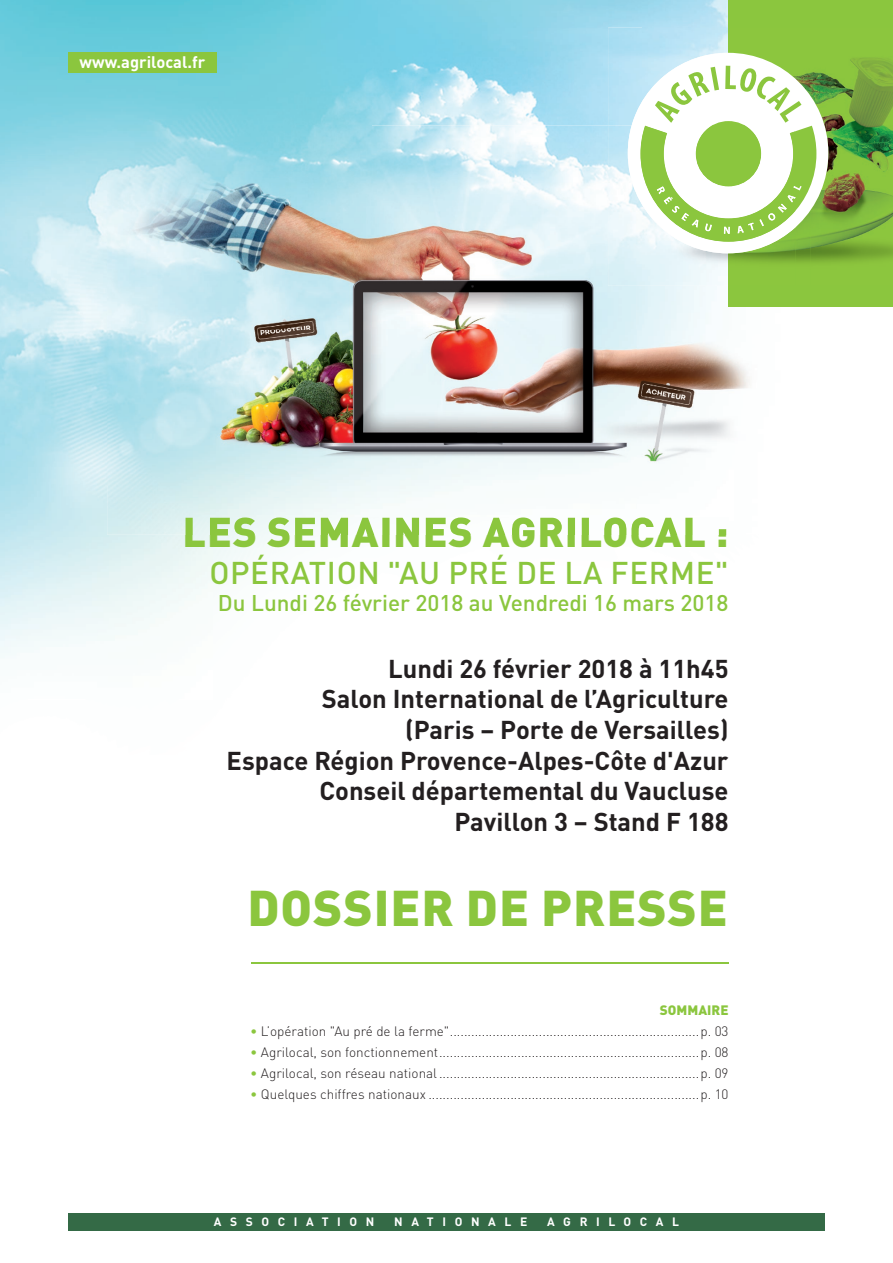
<style>
.page{position:relative;width:893px;height:1263px;background:#fff}
.page>*{position:absolute;margin:0;border:0;box-sizing:border-box;transform-origin:0 0}
.t1{font:900 49.5px "DIN Pro";letter-spacing:.02em;color:#8bc63e}
.t2{font:900 40.95px "DIN Pro";letter-spacing:.02em;color:#8bc63e}
.t3{font:500 31.05px "DIN Pro";letter-spacing:.02em;color:#8bc63e}
.t4{font:700 25.5px/30.6px "DIN Pro";color:#231f20;text-align:right}
.t5{font:500 22.5px "DIN Pro";color:#8bc63e}
.t6{font:700 16.5px "DIN Pro";color:#fff}
.t7{font:300 13.5px "DIN Pro";color:#231f20}
.t8{font:900 13.5px "DIN Pro";color:#8bc63e}
.t9{font:700 12px "DIN Pro";letter-spacing:.72em;color:#fff}
.s1{color:#8bc63e}
</style>
<div class="page">
<img style="left:0;top:0;width:321px;height:161px">
<img style="left:321px;top:0;width:321px;height:125px">
<img style="left:642px;top:0;width:86px;height:28px">
<img style="left:0;top:161px;width:107px;height:324px">
<div style="left:728px;top:0;width:165px;height:306px;background:#8bc63e"></div>
<img style="left:608px;top:28px;width:120px;height:258px">
<img style="left:728px;top:52px;width:165px;height:27px">
<img style="left:816px;top:79px;width:77px;height:52px">
<img style="left:811px;top:131px;width:82px;height:132px">
<img style="left:795px;top:242px;width:16px;height:21px">
<div style="left:68px;top:1213px;width:757px;height:17px;background:#346a46"></div>
<div style="left:68px;top:52px;width:149px;height:21px;background:#8bc63e"></div>
<div style="left:628px;top:53px;width:200px;height:200px;background:#fff;border-radius:50%"></div>
<hr style="left:251px;top:962px;width:478px;height:2px;background:#8bc63e">
<img style="left:107px;top:125px;width:530px;height:205px">
<img style="left:636px;top:286px;width:159px;height:177px">
<img style="left:107px;top:330px;width:264px;height:205px">
<img style="left:371px;top:330px;width:266px;height:179px">
<img style="left:728px;top:253px;width:67px;height:53px">
<img style="left:628px;top:125px;width:167px;height:128px">
<svg style="left:640px;top:66px;width:176px;height:176px"></svg>
<img style="left:186px;top:517px;width:541px;height:18px">
<p class="t6" style="left:80px;top:49px;width:127px">www.agrilocal.fr</p>
<h2 class="t2" style="left:183px;top:497px;width:547px">LES SEMAINES AGRILOCAL :</h2>
<h3 class="t3" style="left:209px;top:548px;width:521px">OPÉRATION "AU PRÉ DE LA FERME"</h3>
<h3 class="t5" style="left:218px;top:585px;width:512px">Du Lundi 26 février 2018 au Vendredi 16 mars 2018</h3>
<h3 class="t4" style="left:227px;top:650px;width:503px">Lundi 26 février 2018 à 11h45<br>Salon International de l’Agriculture<br>(Paris – Porte de Versailles)<br>Espace Région Provence-Alpes-Côte d'Azur Conseil départemental du Vaucluse Pavillon 3 – Stand F 188</h3>
<h1 class="t1" style="left:247px;top:866px;width:482px">DOSSIER DE PRESSE</h1>
<p class="t8" style="left:660px;top:999px;width:70px">SOMMAIRE</p>
<p class="t7" style="left:250px;top:1021px;width:480px"><span class="s1">•</span> L’opération "Au pré de la ferme" ......................................................................p. 03</p>
<p class="t7" style="left:250px;top:1042px;width:480px"><span class="s1">•</span> Agrilocal, son fonctionnement .........................................................................p. 08</p>
<p class="t7" style="left:250px;top:1063px;width:480px"><span class="s1">•</span> Agrilocal, son réseau national .........................................................................p. 09</p>
<p class="t7" style="left:250px;top:1084px;width:480px"><span class="s1">•</span> Quelques chiffres nationaux ............................................................................p. 10</p>
<p class="t9" style="left:214px;top:1212px;width:162px">ASSOCIATION</p>
<p class="t9" style="left:394px;top:1212px;width:135px">NATIONALE</p>
<p class="t9" style="left:547px;top:1212px;width:133px">AGRILOCAL</p>
</div>
